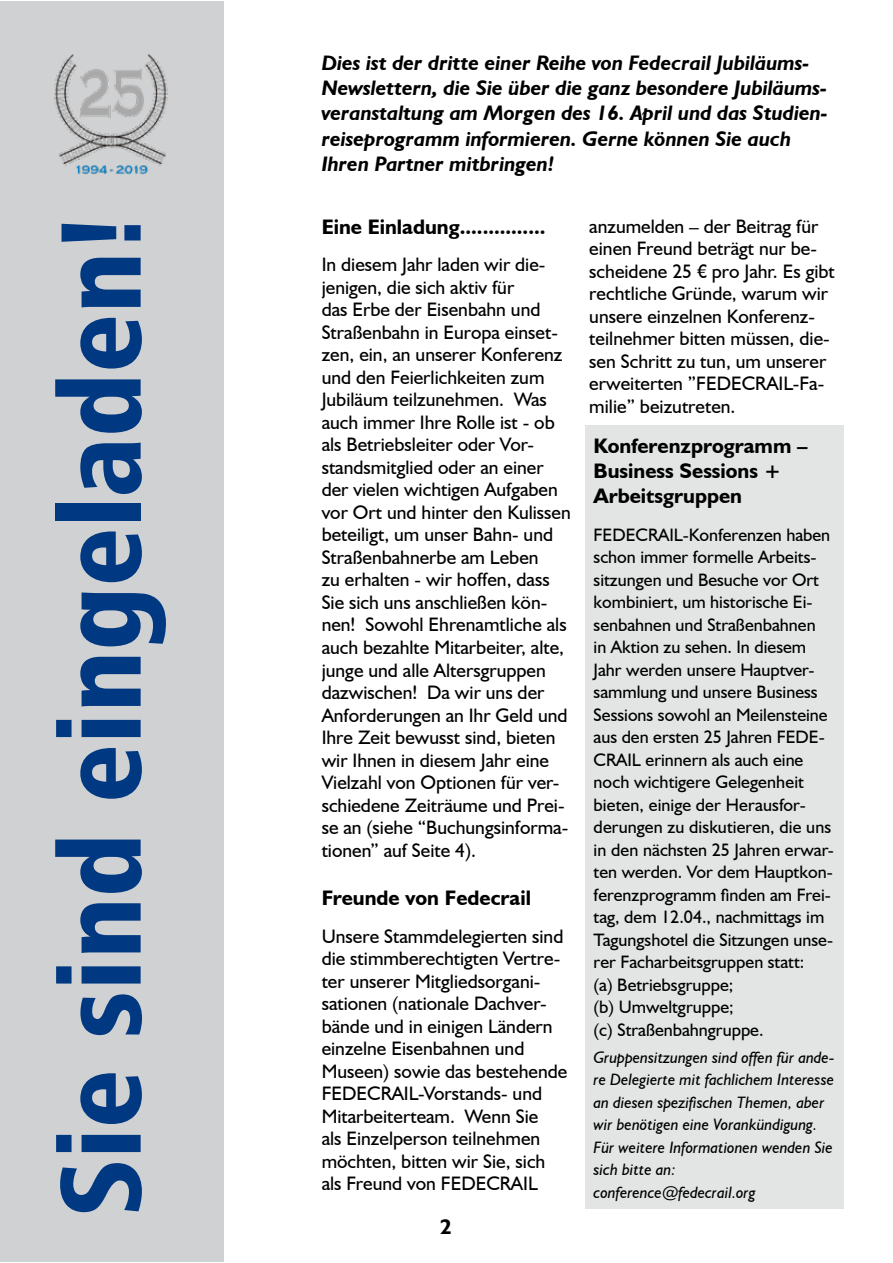
<style>
.page{position:relative;width:893px;height:1263px;background:#fff}
.page>*{position:absolute;margin:0;border:0;box-sizing:border-box;transform-origin:0 0}
.t1{font:114px "Humanist 777 BT Black Condensed B";color:#003882}
.t2{font:italic 700 21px/25.2px "Humanist 521 BT";color:#000}
.t3{font:700 21px/25.2px "Humanist 521 BT";color:#000}
.t4{font:19.5px/22.5px "Humanist 521 BT";color:#000}
.t5{font:18px/22.5px "Humanist 521 BT";color:#000}
.t6{font:italic 16.5px/22.5px "Humanist 521 BT";color:#000}
</style>
<div class="page">
<div style="left:585px;top:425px;width:259px;height:784px;background:#e3e4e4"></div>
<div style="left:0;top:1px;width:223px;height:1261px;background:#d0d1d2"></div>
<img style="left:54px;top:54px;width:114px;height:121px">
<h1 class="t1" style="left:28px;top:1217px;width:1003px;rotate:-90deg">Sie sind eingeladen!</h1>
<p class="t2" style="left:322px;top:50px;width:508px">Dies ist der dritte einer Reihe von Fedecrail Jubiläums-Newslettern, die Sie über die ganz besondere Jubiläums&shy;veranstaltung am Morgen des 16. April und das Studien&shy;reiseprogramm informieren. Gerne können Sie auch Ihren Partner mitbringen!</p>
<p class="t3" style="left:322px;top:214px;width:225px">Eine Einladung...............</p>
<p class="t4" style="left:322px;top:253px;width:251px">In diesem Jahr laden wir die&shy;jenigen, die sich aktiv für<br>das Erbe der Eisenbahn und<br>Straßenbahn in Europa einset&shy;zen, ein, an unserer Konferenz und den Feierlichkeiten zum<br>Jubiläum teilzunehmen. Was auch immer Ihre Rolle ist - ob als Betriebsleiter oder Vor&shy;standsmitglied oder an einer der vielen wichtigen Aufgaben vor Ort und hinter den Kulissen beteiligt, um unser Bahn- und<br>Straßenbahnerbe am Leben<br>zu erhalten - wir hoffen, dass<br>Sie sich uns anschließen kön&shy;nen! Sowohl Ehrenamtliche als auch bezahlte Mitarbeiter, alte, junge und alle Altersgruppen dazwischen! Da wir uns der<br>Anforderungen an Ihr Geld und<br>Ihre Zeit bewusst sind, bieten wir Ihnen in diesem Jahr eine<br>Vielzahl von Optionen für ver&shy;schiedene Zeiträume und Prei&shy;se an (siehe “Buchungsinforma&shy;tionen” auf Seite 4).</p>
<p class="t3" style="left:322px;top:885px;width:211px">Freunde von Fedecrail</p>
<p class="t4" style="left:322px;top:924px;width:247px">Unsere Stammdelegierten sind die stimmberechtigten Vertre&shy;ter unserer Mitgliedsorgani&shy;sationen (nationale Dachver&shy;bände und in einigen Ländern einzelne Eisenbahnen und<br>Museen) sowie das bestehende<br>FEDECRAIL-Vorstands- und<br>Mitarbeiterteam. Wenn Sie<br>als Einzelperson teilnehmen möchten, bitten wir Sie, sich als Freund von FEDECRAIL</p>
<p class="t3" style="left:440px;top:1214px;width:13px">2</p>
<p class="t4" style="left:589px;top:214px;width:247px">anzumelden – der Beitrag für einen Freund beträgt nur be&shy;scheidene 25 € pro Jahr. Es gibt rechtliche Gründe, warum wir unsere einzelnen Konferenz&shy;teilnehmer bitten müssen, die&shy;sen Schritt zu tun, um unserer erweiterten ”FEDECRAIL-Fa&shy;milie” beizutreten.</p>
<p class="t3" style="left:594px;top:433px;width:216px">Konferenzprogramm –<br>Business Sessions +<br>Arbeitsgruppen</p>
<p class="t5" style="left:594px;top:523px;width:242px">FEDECRAIL-Konferenzen haben schon immer formelle Arbeits&shy;sitzungen und Besuche vor Ort kombiniert, um historische Ei&shy;senbahnen und Straßenbahnen<br>in Aktion zu sehen. In diesem<br>Jahr werden unsere Hauptver&shy;sammlung und unsere Business<br>Sessions sowohl an Meilensteine aus den ersten 25 Jahren FEDE-<br>CRAIL erinnern als auch eine noch wichtigere Gelegenheit bieten, einige der Herausfor&shy;derungen zu diskutieren, die uns in den nächsten 25 Jahren erwar&shy;ten werden. Vor dem Hauptkon&shy;ferenzprogramm finden am Frei&shy;tag, dem 12.04., nachmittags im<br>Tagungshotel die Sitzungen unse&shy;rer Facharbeitsgruppen statt:<br>(a) Betriebsgruppe;<br>(b) Umweltgruppe;<br>(c) Straßenbahngruppe.</p>
<p class="t6" style="left:594px;top:1045px;width:243px">Gruppensitzungen sind offen für ande&shy;re Delegierte mit fachlichem Interesse an diesen spezifischen Themen, aber wir benötigen eine Vorankündigung.<br>Für weitere Informationen wenden Sie sich bitte an: conference@fedecrail.org</p>
</div>
